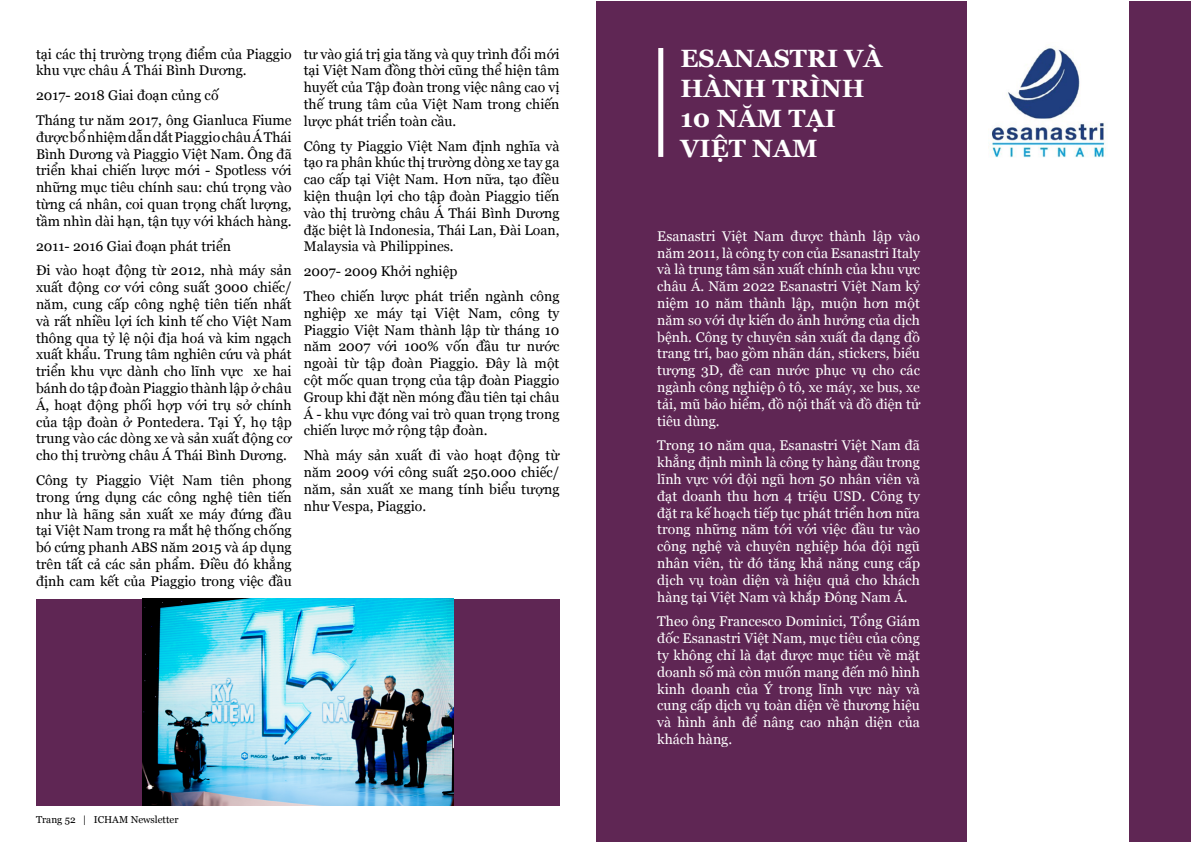
<style>
.page{position:relative;width:1191px;height:842px;background:#fff}
.page>*{position:absolute;margin:0;border:0;box-sizing:border-box;transform-origin:0 0}
.t1{font:700 25px/30px "Georgia";color:#fff}
.t2{font:14px/16.8px "Georgia";color:#000;text-align:justify}
.t3{font:14px/16.8px "Georgia";color:#fff;text-align:justify}
.t4{font:10px "Georgia";color:#000}
</style>
<div class="page">
<div style="left:36px;top:599px;width:523px;height:206px;background:#5f2654"></div>
<img style="left:142px;top:599px;width:311px;height:207px">
<div style="left:596px;top:1px;width:594px;height:840px;background:#5f2654"></div>
<div style="left:658px;top:48px;width:5px;height:109px;background:#fff"></div>
<div style="left:966px;top:1px;width:162px;height:840px;background:#fff"></div>
<img style="left:991px;top:48px;width:115px;height:110px">
<p class="t2" style="left:36px;top:45px;width:257px">tại các thị trường trọng điểm của Piaggio khu vực châu Á Thái Bình Dương.</p>
<p class="t2" style="left:36px;top:82px;width:257px;line-height:24.8px">2017- 2018 Giai đoạn củng cố<br>Tháng tư năm 2017, ông Gianluca Fiume</p>
<p class="t2" style="left:36px;top:128px;width:257px">được bổ nhiệm dẫn dắt Piaggio châu Á Thái Bình Dương và Piaggio Việt Nam. Ông đã triển khai chiến lược mới - Spotless với những mục tiêu chính sau: chú trọng vào từng cá nhân, coi quan trọng chất lượng, tầm nhìn dài hạn, tận tụy với khách hàng.</p>
<p class="t2" style="left:36px;top:233px;width:257px;line-height:24.8px">2011- 2016 Giai đoạn phát triển<br>Đi vào hoạt động từ 2012, nhà máy sản</p>
<p class="t2" style="left:36px;top:278px;width:257px">xuất động cơ với công suất 3000 chiếc/ năm, cung cấp công nghệ tiên tiến nhất và rất nhiều lợi ích kinh tế cho Việt Nam thông qua tỷ lệ nội địa hoá và kim ngạch xuất khẩu. Trung tâm nghiên cứu và phát triển khu vực dành cho lĩnh vực xe hai bánh do tập đoàn Piaggio thành lập ở châu Á, hoạt động phối hợp với trụ sở chính của tập đoàn ở Pontedera. Tại Ý, họ tập trung vào các dòng xe và sản xuất động cơ cho thị trường châu Á Thái Bình Dương.</p>
<p class="t2" style="left:36px;top:471px;width:257px">Công ty Piaggio Việt Nam tiên phong trong ứng dụng các công nghệ tiên tiến như là hãng sản xuất xe máy đứng đầu tại Việt Nam trong ra mắt hệ thống chống bó cứng phanh ABS năm 2015 và áp dụng trên tất cả các sản phẩm. Điều đó khẳng định cam kết của Piaggio trong việc đầu</p>
<p class="t2" style="left:304px;top:45px;width:257px">tư vào giá trị gia tăng và quy trình đổi mới tại Việt Nam đồng thời cũng thể hiện tâm huyết của Tập đoàn trong việc nâng cao vị thế trung tâm của Việt Nam trong chiến lược phát triển toàn cầu.</p>
<p class="t2" style="left:304px;top:137px;width:257px">Công ty Piaggio Việt Nam định nghĩa và tạo ra phân khúc thị trường dòng xe tay ga cao cấp tại Việt Nam. Hơn nữa, tạo điều kiện thuận lợi cho tập đoàn Piaggio tiến vào thị trường châu Á Thái Bình Dương đặc biệt là Indonesia, Thái Lan, Đài Loan, Malaysia và Philippines.</p>
<p class="t2" style="left:304px;top:258px;width:257px;line-height:24.8px">2007- 2009 Khởi nghiệp<br>Theo chiến lược phát triển ngành công</p>
<p class="t2" style="left:304px;top:304px;width:257px">nghiệp xe máy tại Việt Nam, công ty Piaggio Việt Nam thành lập từ tháng 10 năm 2007 với 100% vốn đầu tư nước ngoài từ tập đoàn Piaggio. Đây là một cột mốc quan trọng của tập đoàn Piaggio Group khi đặt nền móng đầu tiên tại châu Á - khu vực đóng vai trò quan trọng trong chiến lược mở rộng tập đoàn.</p>
<p class="t2" style="left:304px;top:446px;width:257px">Nhà máy sản xuất đi vào hoạt động từ năm 2009 với công suất 250.000 chiếc/ năm, sản xuất xe mang tính biểu tượng như Vespa, Piaggio.</p>
<p class="t4" style="left:36px;top:812px;width:144px">Trang 52 | ICHAM Newsletter</p>
<h1 class="t1" style="left:680px;top:42px;width:203px">ESANASTRI VÀ<br>HÀNH TRÌNH<br>10 NĂM TẠI<br>VIỆT NAM</h1>
<p class="t3" style="left:657px;top:227px;width:264px">Esanastri Việt Nam được thành lập vào năm 2011, là công ty con của Esanastri Italy và là trung tâm sản xuất chính của khu vực châu Á. Năm 2022 Esanastri Việt Nam kỷ niệm 10 năm thành lập, muộn hơn một năm so với dự kiến do ảnh hưởng của dịch bệnh. Công ty chuyên sản xuất đa dạng đồ trang trí, bao gồm nhãn dán, stickers, biểu tượng 3D, đề can nước phục vụ cho các ngành công nghiệp ô tô, xe máy, xe bus, xe tải, mũ bảo hiểm, đồ nội thất và đồ điện tử tiêu dùng.</p>
<p class="t3" style="left:657px;top:436px;width:264px">Trong 10 năm qua, Esanastri Việt Nam đã khẳng định mình là công ty hàng đầu trong lĩnh vực với đội ngũ hơn 50 nhân viên và đạt doanh thu hơn 4 triệu USD. Công ty đặt ra kế hoạch tiếp tục phát triển hơn nữa trong những năm tới với việc đầu tư vào công nghệ và chuyên nghiệp hóa đội ngũ nhân viên, từ đó tăng khả năng cung cấp dịch vụ toàn diện và hiệu quả cho khách hàng tại Việt Nam và khắp Đông Nam Á.</p>
<p class="t3" style="left:657px;top:612px;width:264px">Theo ông Francesco Dominici, Tổng Giám đốc Esanastri Việt Nam, mục tiêu của công ty không chỉ là đạt được mục tiêu về mặt doanh số mà còn muốn mang đến mô hình kinh doanh của Ý trong lĩnh vực này và cung cấp dịch vụ toàn diện về thương hiệu và hình ảnh để nâng cao nhận diện của khách hàng.</p>
</div>
